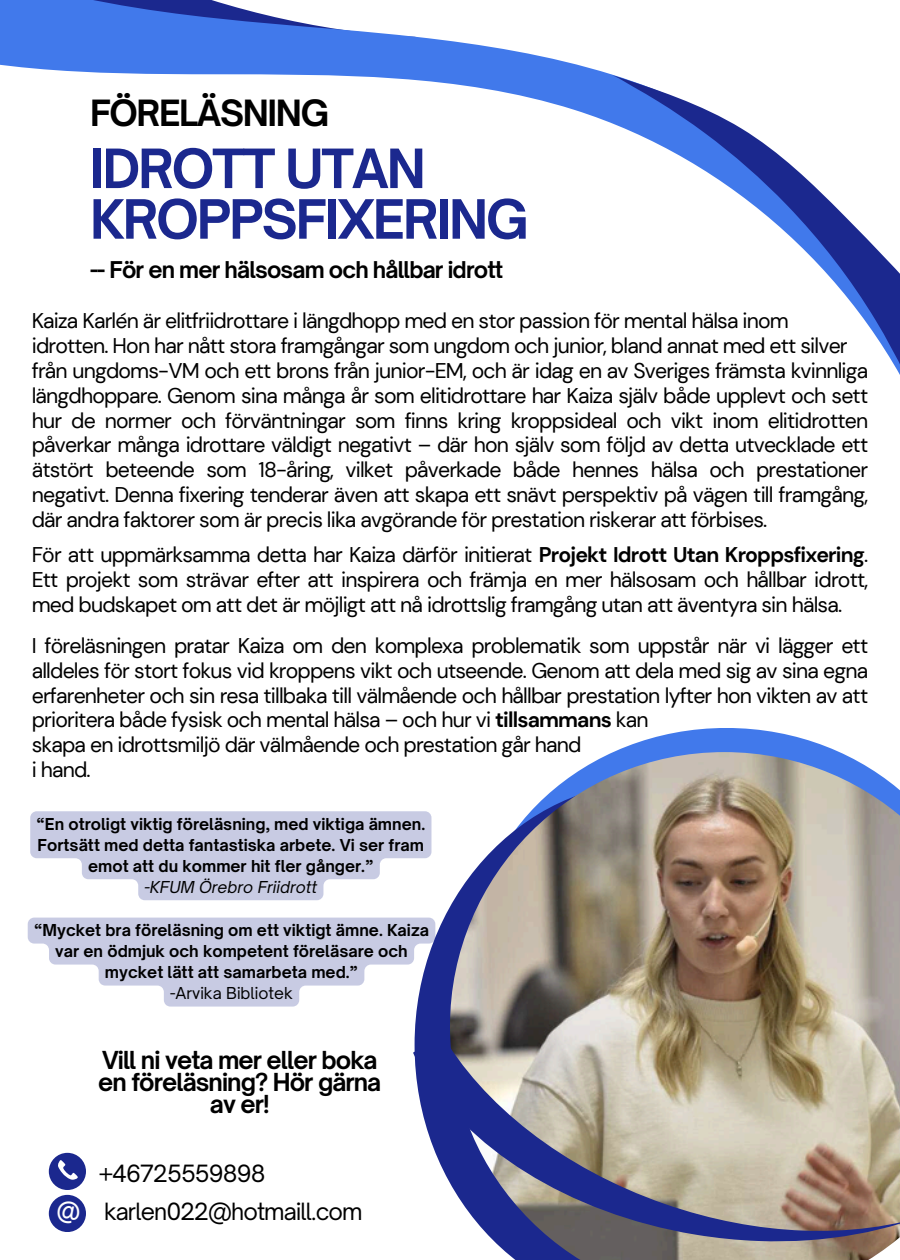
<style>
.page{position:relative;width:900px;height:1260px;background:#fff}
.page>*{position:absolute;margin:0;border:0;box-sizing:border-box;transform-origin:0 0}
.t1{font:700 51.75px/50.5px "Open Sauce One";letter-spacing:-.04em;color:#1b288e}
.t2{font:700 34.75px "Open Sauce One";letter-spacing:-.04em;color:#000}
.t3{font:700 23.75px/21.8px "Open Sauce One";letter-spacing:-.04em;color:#000;text-align:center}
.t4{font:22.75px "Open Sauce One";letter-spacing:-.04em;color:#000}
.t5{font:700 22.75px "Open Sauce One";color:#fff}
.t6{font:700 22.25px "Open Sauce One";letter-spacing:-.04em;color:#000}
.t7{font:21.25px/24.8px "DM Sans";letter-spacing:-.04em;color:#000}
.t8{font:700 15.75px/21px "Open Sauce One";color:#000;text-align:center}
.t9{font:italic 15.75px "Open Sauce One";color:#000}
.t10{font:15.75px "Open Sauce One";color:#000}
.s1{font-weight:700}
</style>
<div class="page">
<svg style="left:0;top:0;width:578px;height:90px;fill:#4179eb"></svg>
<svg style="left:489px;top:65px;width:411px;height:310px"></svg>
<svg style="left:613px;top:730px;width:75px;height:22px;fill:#4179eb"></svg>
<img style="left:474px;top:752px;width:426px;height:119px">
<img style="left:408px;top:871px;width:492px;height:389px">
<svg style="left:688px;top:728px;width:212px;height:30px"></svg>
<div style="left:49px;top:1153px;width:37px;height:37px;background:#1b288e;border-radius:50%"></div>
<svg style="left:58px;top:1160px;width:20px;height:20px"></svg>
<svg style="left:28px;top:918px;width:407px;height:89px"></svg>
<svg style="left:30px;top:811px;width:402px;height:89px"></svg>
<div style="left:49px;top:1195px;width:37px;height:37px;background:#1b288e;border-radius:50%"></div>
<h1 class="t2" style="left:90px;top:91px;width:241px">FÖRELÄSNING</h1>
<h2 class="t1" style="left:90px;top:143px;width:440px">IDROTT UTAN<br>KROPPSFIXERING</h2>
<p class="t6" style="left:90px;top:256px;width:415px">-- För en mer hälsosam och hållbar idrott</p>
<h5 class="t7" style="left:32px;top:309px;width:838px">Kaiza Karlén är elitfriidrottare i längdhopp med en stor passion för mental hälsa inom idrotten. Hon har nått stora framgångar som ungdom och junior, bland annat med ett silver från ungdoms-VM och ett brons från junior-EM, och är idag en av Sveriges främsta kvinnliga längdhoppare. Genom sina många år som elitidrottare har Kaiza själv både upplevt och sett hur de normer och förväntningar som finns kring kroppsideal och vikt inom elitidrotten påverkar många idrottare väldigt negativt – där hon själv som följd av detta utvecklade ett ätstört beteende som 18-åring, vilket påverkade både hennes hälsa och prestationer negativt. Denna fixering tenderar även att skapa ett snävt perspektiv på vägen till framgång, där andra faktorer som är precis lika avgörande för prestation riskerar att förbises.</h5>
<h5 class="t7" style="left:32px;top:542px;width:838px;text-align:justify">För att uppmärksamma detta har Kaiza därför initierat <span class="s1">Projekt Idrott Utan Kroppsfixering</span>.<br>Ett projekt som strävar efter att inspirera och främja en mer hälsosam och hållbar idrott, med budskapet om att det är möjligt att nå idrottslig framgång utan att äventyra sin hälsa.</h5>
<p class="t7" style="left:32px;top:633px;width:838px">I föreläsningen pratar Kaiza om den komplexa problematik som uppstår när vi lägger ett alldeles för stort fokus vid kroppens vikt och utseende. Genom att dela med sig av sina egna erfarenheter och sin resa tillbaka till välmående och hållbar prestation lyfter hon vikten av att prioritera både fysisk och mental hälsa – och hur vi <span class="s1">tillsammans</span> kan<br>skapa en idrottsmiljö där välmående och prestation går hand<br>i hand.</p>
<p class="t8" style="left:37px;top:814px;width:390px">“En otroligt viktig föreläsning, med viktiga ämnen.<br>Fortsätt med detta fantastiska arbete. Vi ser fram emot att du kommer hit fler gånger.”</p>
<p class="t9" style="left:145px;top:877px;width:174px">-KFUM Örebro Friidrott</p>
<p class="t8" style="left:34px;top:920px;width:397px">“Mycket bra föreläsning om ett viktigt ämne. Kaiza var en ödmjuk och kompetent föreläsare och mycket lätt att samarbeta med.”</p>
<h5 class="t10" style="left:170px;top:984px;width:124px">-Arvika Bibliotek</h5>
<p class="t3" style="left:98px;top:1049px;width:285px">Vill ni veta mer eller boka en föreläsning? Hör gärna av er!</p>
<h3 class="t4" style="left:99px;top:1159px;width:168px">+46725559898</h3>
<p class="t5" style="left:57px;top:1196px;width:25px">@</p>
<h3 class="t4" style="left:104px;top:1197px;width:260px">karlen022@hotmaill.com</h3>
</div>
